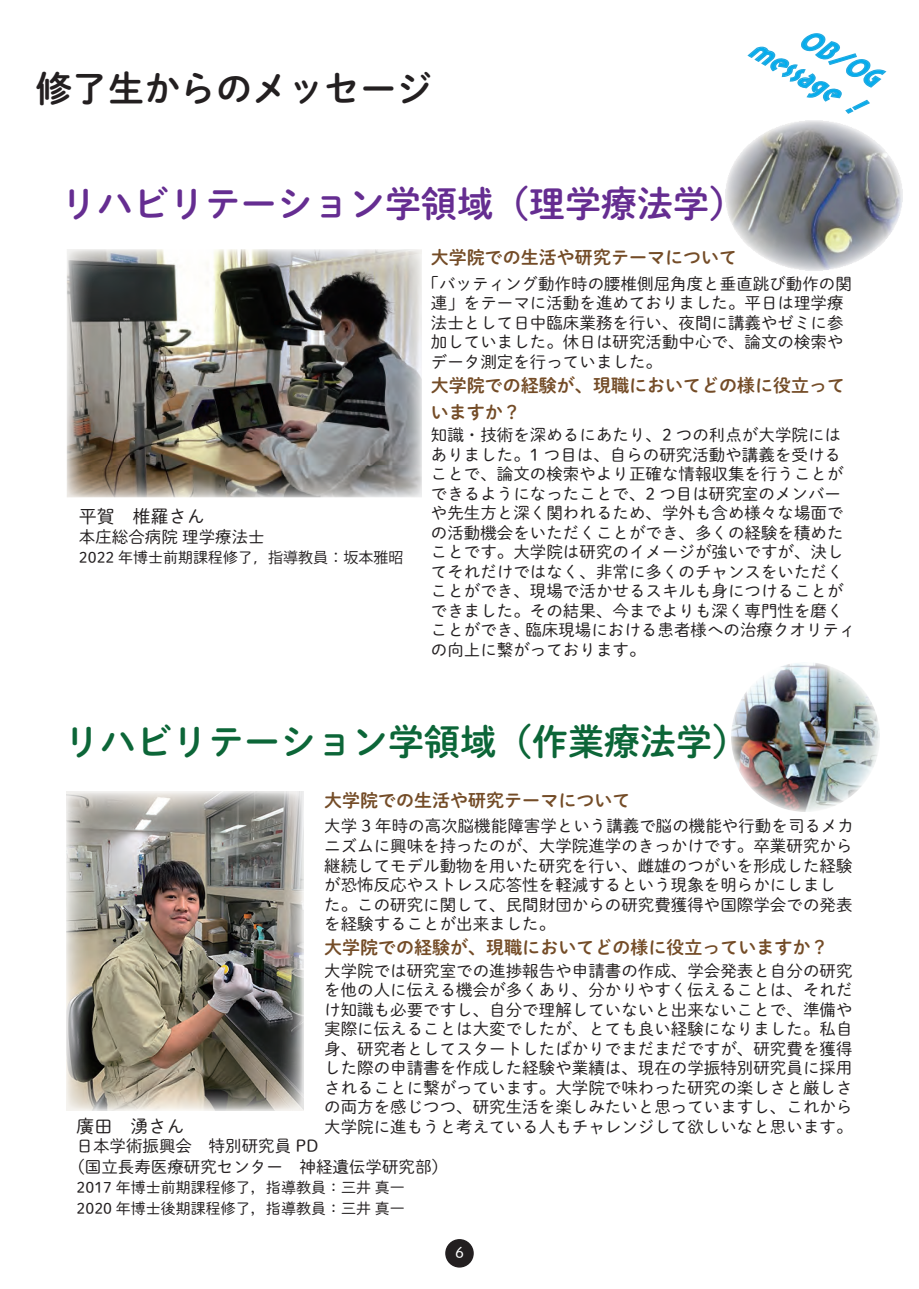
<style>
.page{position:relative;width:919px;height:1289px;background:#fff}
.page>*{position:absolute;margin:0;border:0;box-sizing:border-box;transform-origin:0 0}
.t1{font:36px "DNP Shuei M Go Std B";color:#0c6638}
.t2{font:36px "DNP Shuei M Go Std B";color:#652d91}
.t3{font:36px "DNP Shuei M Go Std B";color:#231f20}
.t4{font:italic 25.35px/33.9px "AB tombo bold";color:#00aeef;text-align:right}
.t5{font:18px/27px "DNP Shuei M Go Std B";color:#744c27}
.t6{font:18px "DNP Shuei M Go Std L";color:#231f20}
.t7{font:16.5px/19.5px "DNP Shuei M Go Std L";color:#231f20}
.t8{font:15px/21px "DNP Shuei M Go Std L";color:#231f20}
.t9{font:15px "DNP Shuei M Go Std L";color:#fff}
.s1{font-family:"Koz Go Pr 6 N"}
</style>
<div class="page">
<svg style="left:747px;top:33px;width:140px;height:81px"></svg>
<img style="left:731px;top:663px;width:148px;height:148px">
<div style="left:446px;top:1239px;width:27px;height:27px;background:#231f20;border-radius:50%"></div>
<div style="left:445px;top:1238px;width:28px;height:29px;border:2px solid #231f20;border-radius:50%"></div>
<img style="left:725px;top:121px;width:177px;height:150px">
<img style="left:66px;top:791px;width:237px;height:319px">
<img style="left:66px;top:250px;width:356px;height:248px">
<h1 class="t3" style="left:36px;top:62px;width:398px">修了生からのメッセージ</h1>
<h2 class="t4" style="left:776px;top:3px;width:127px;rotate:30deg">OB/OG message !</h2>
<h1 class="t2" style="left:61px;top:177px;width:685px">リハビリテーション学領域（理学療法学）</h1>
<p class="t6" style="left:79px;top:503px;width:127px">平賀　椎羅さん</p>
<p class="t7" style="left:79px;top:526px;width:187px">本庄総合病院 理学療法士</p>
<p class="t8" style="left:79px;top:546px;width:326px">2022 年博士前期課程修了<span class="s1">，指導教員：坂本雅昭</span></p>
<p class="t5" style="left:431px;top:243px;width:307px">大学院での生活や研究テーマについて</p>
<p class="t7" style="left:431px;top:273px;width:422px;text-indent:-8px">「バッティング動作時の腰椎側屈角度と垂直跳び動作の関連」をテーマに活動を進めておりました。平日は理学療法士として日中臨床業務を行い、夜間に講義やゼミに参加していました。休日は研究活動中心で、論文の検索やデータ測定を行っていました。</p>
<p class="t5" style="left:431px;top:371px;width:415px">大学院での経験が、現職においてどの様に役立っていますか？</p>
<p class="t7" style="left:431px;top:425px;width:426px">知識・技術を深めるにあたり、2 つの利点が大学院にはありました。1 つ目は、自らの研究活動や講義を受けることで、論文の検索やより正確な情報収集を行うことができるようになったことで、2 つ目は研究室のメンバーや先生方と深く関われるため、学外も含め様々な場面での活動機会をいただくことができ、多くの経験を積めたことです。大学院は研究のイメージが強いですが、決してそれだけではなく、非常に多くのチャンスをいただくことができ、現場で活かせるスキルも身につけることができました。その結果、今までよりも深く専門性を磨くことができ、臨床現場における患者様への治療クオリティの向上に繋がっております。</p>
<h1 class="t1" style="left:64px;top:714px;width:685px">リハビリテーション学領域（作業療法学）</h1>
<p class="t5" style="left:324px;top:786px;width:307px">大学院での生活や研究テーマについて</p>
<p class="t7" style="left:324px;top:816px;width:531px">大学 3 年時の高次脳機能障害学という講義で脳の機能や行動を司るメカニズムに興味を持ったのが、大学院進学のきっかけです。卒業研究から継続してモデル動物を用いた研究を行い、雌雄のつがいを形成した経験が恐怖反応やストレス応答性を軽減するという現象を明らかにしました。この研究に関して、民間財団からの研究費獲得や国際学会での発表を経験することが出来ました。</p>
<p class="t5" style="left:324px;top:933px;width:506px">大学院での経験が、現職においてどの様に役立っていますか？</p>
<p class="t7" style="left:324px;top:960px;width:530px;text-align:justify">大学院では研究室での進捗報告や申請書の作成、学会発表と自分の研究を他の人に伝える機会が多くあり、分かりやすく伝えることは、それだけ知識も必要ですし、自分で理解していないと出来ないことで、準備や実際に伝えることは大変でしたが、とても良い経験になりました。私自身、研究者としてスタートしたばかりでまだまだですが、研究費を獲得した際の申請書を作成した経験や業績は、現在の学振特別研究員に採用されることに繋がっています。大学院で味わった研究の楽しさと厳しさの両方を感じつつ、研究生活を楽しみたいと思っていますし、これから大学院に進もうと考えている人もチャレンジして欲しいなと思います。</p>
<p class="t6" style="left:77px;top:1112px;width:109px">廣田　湧さん</p>
<p class="t7" style="left:68px;top:1135px;width:381px;line-height:21px;text-indent:8px">日本学術振興会　特別研究員 PD<br>（国立長寿医療研究センター　神経遺伝学研究部）</p>
<p class="t8" style="left:77px;top:1176px;width:330px">2017 年博士前期課程修了，指導教員：三井 真一<br>2020 年博士後期課程修了，指導教員：三井 真一</p>
<p class="t9" style="left:455px;top:1241px;width:10px">6</p>
</div>
